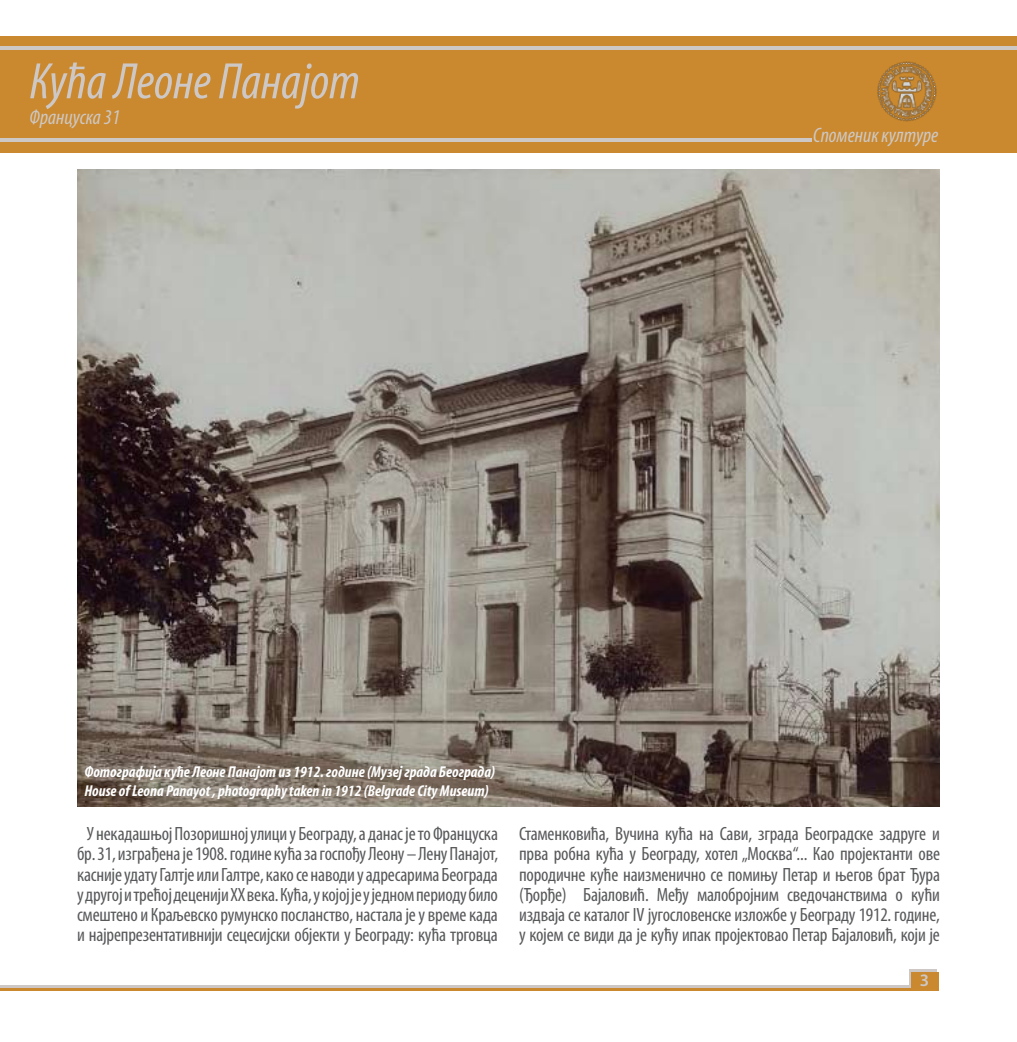
<style>
.page{position:relative;width:1017px;height:1042px;background:#fff}
.page>*{position:absolute;margin:0;border:0;box-sizing:border-box;transform-origin:0 0}
.t1{font:italic condensed 51.62px "Myriad Pro";color:#cdc8c5}
.t2{font:italic condensed 21px "Myriad Pro";color:#cdc8c5}
.t3{font:condensed 19.25px/20.1px "Myriad Pro";letter-spacing:-.01em;color:#58595b;text-align:center}
.t4{font:600 17.5px "Myriad Pro";color:#cdc8c5}
.t5{font:italic 700 condensed 15.75px/18.9px "Myriad Pro";color:#fff}
</style>
<div class="page">
<div style="left:909px;top:969px;width:27px;height:19px;background:#cdc8c5"></div>
<div style="left:0;top:985px;width:935px;height:5px;background:#cdc8c5"></div>
<div style="left:911px;top:972px;width:28px;height:18px;background:#ca892f"></div>
<hr style="left:0;top:987px;width:913px;height:3px;background:#ca892f">
<div style="left:0;top:36px;width:1017px;height:116px;background:#ca892f"></div>
<hr style="left:0;top:46px;width:1017px;height:4px;background:#cdc8c5">
<img style="left:877px;top:61px;width:60px;height:61px">
<hr style="left:1px;top:138px;width:811px;height:4px;background:#cdc8c5">
<img style="left:77px;top:170px;width:863px;height:637px">
<h1 class="t1" style="left:30px;top:50px;width:332px">Кућа Леоне Панајот</h1>
<p class="t2" style="left:30px;top:104px;width:92px">Француска 31</p>
<p class="t5" style="left:84px;top:762px;width:412px">Фотографија куће Леоне Панајот из 1912. године (Музеј града Београда)<br>House of Leona Panayot , photography taken in 1912 (Belgrade City Museum)</p>
<p class="t2" style="left:813px;top:123px;width:127px">Споменик културе</p>
<p class="t3" style="left:77px;top:823px;width:423px">У некадашњој Позоришној улици у Београду, а данас је то Француска бр. 31, изграђена је 1908. године кућа за госпођу Леону – Лену Панајот, касније удату Галтје или Галтре, како се наводи у адресарима Београда у другој и трећој деценији ХХ века. Кућа, у којој је у једном периоду било смештено и Краљевско pумунско посланство, настала je у време када и најрепрезентативнији сецесијски објекти у Београду: кућа трговца</p>
<p class="t3" style="left:519px;top:823px;width:423px;text-align:justify">Стаменковића, Вучина кућа на Сави, зграда Београдске задруге и прва робна кућа у Београду, хотел „Москва“... Као пројектанти ове породичне куће наизменично се помињу Петар и његов брат Ђура (Ђорђе) Бајаловић. Међу малобројним сведочанствима о кући издваја се каталог IV југословенске изложбе у Београду 1912. године, у којем се види да је кућу ипак пројектовао Петар Бајаловић, који је</p>
<p class="t4" style="left:920px;top:969px;width:11px">3</p>
</div>
